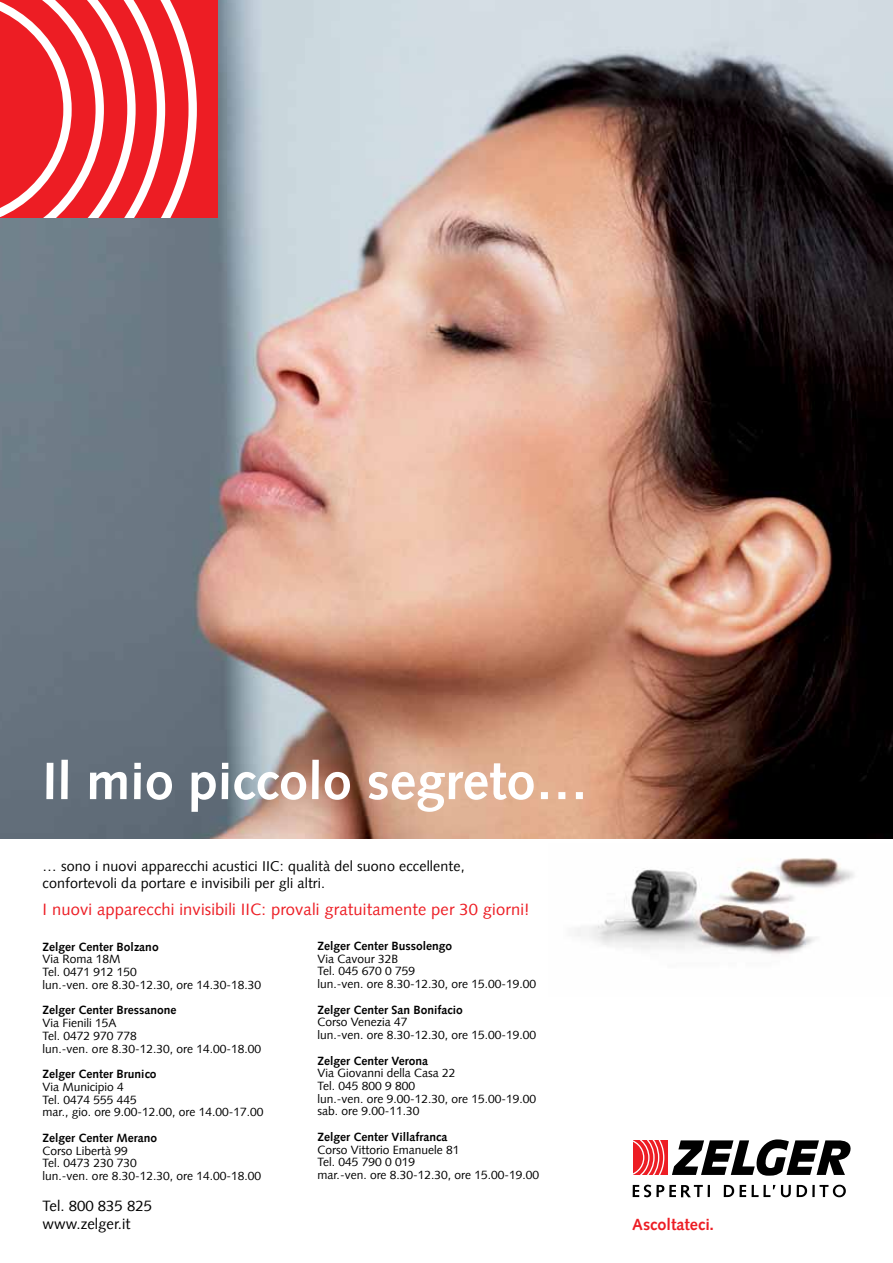
<style>
.page{position:relative;width:893px;height:1263px;background:#fff}
.page>*{position:absolute;margin:0;border:0;box-sizing:border-box;transform-origin:0 0}
.t1{font:700 52.5px "Syntax LT";color:#fff}
.t2{font:16.5px "Syntax LT";letter-spacing:.01em;color:#ed1d24}
.t3{font:700 16.2px "Syntax LT";color:#ed1d24}
.t4{font:15px/18px "Syntax LT";color:#000}
.t5{font:14.25px/17.1px "Syntax LT";letter-spacing:.01em;color:#000}
.t6{font:12px/12.8px "Syntax LT";color:#000}
.t7{font:700 12px "Syntax LT";color:#000}
</style>
<div class="page">
<img style="left:0;top:0;width:893px;height:839px">
<div style="left:0;top:0;width:218px;height:217px;background:#ed1d24"></div>
<img style="left:577px;top:858px;width:277px;height:97px">
<svg style="left:672px;top:1139px;width:179px;height:37px"></svg>
<div style="left:633px;top:1140px;width:34px;height:35px;background:#ed1d24"></div>
<svg style="left:633px;top:1140px;width:32px;height:35px"></svg>
<svg style="left:633px;top:1185px;width:213px;height:12px"></svg>
<svg style="left:0;top:0;width:197px;height:217px"></svg>
<h1 class="t1" style="left:43px;top:751px;width:547px">Il mio piccolo segreto…</h1>
<p class="t5" style="left:43px;top:857px;width:424px">… sono i nuovi apparecchi acustici IIC: qualità del suono eccellente, confortevoli da portare e invisibili per gli altri.</p>
<h2 class="t2" style="left:43px;top:900px;width:489px">I nuovi apparecchi invisibili IIC: provali gratuitamente per 30 giorni!</h2>
<p class="t7" style="left:43px;top:939px;width:118px">Zelger Center Bolzano</p>
<p class="t6" style="left:43px;top:953px;width:220px">Via Roma 18M<br>Tel. 0471 912 150<br>lun.-ven. ore 8.30-12.30, ore 14.30-18.30</p>
<p class="t7" style="left:43px;top:1003px;width:135px">Zelger Center Bressanone</p>
<p class="t6" style="left:43px;top:1016px;width:220px">Via Fienili 15A<br>Tel. 0472 970 778<br>lun.-ven. ore 8.30-12.30, ore 14.00-18.00</p>
<p class="t7" style="left:43px;top:1067px;width:116px">Zelger Center Brunico</p>
<p class="t6" style="left:43px;top:1080px;width:222px">Via Municipio 4<br>Tel. 0474 555 445<br>mar., gio. ore 9.00-12.00, ore 14.00-17.00</p>
<p class="t7" style="left:43px;top:1131px;width:116px">Zelger Center Merano</p>
<p class="t6" style="left:43px;top:1144px;width:220px">Corso Libertà 99<br>Tel. 0473 230 730<br>lun.-ven. ore 8.30-12.30, ore 14.00-18.00</p>
<p class="t4" style="left:43px;top:1197px;width:111px">Tel. 800 835 825 www.zelger.it</p>
<p class="t7" style="left:318px;top:939px;width:136px">Zelger Center Bussolengo</p>
<p class="t6" style="left:318px;top:952px;width:220px">Via Cavour 32B<br>Tel. 045 670 0 759<br>lun.-ven. ore 8.30-12.30, ore 15.00-19.00</p>
<p class="t7" style="left:318px;top:1002px;width:147px">Zelger Center San Bonifacio</p>
<p class="t6" style="left:318px;top:1016px;width:220px">Corso Venezia 47<br>lun.-ven. ore 8.30-12.30, ore 15.00-19.00</p>
<p class="t7" style="left:318px;top:1053px;width:112px">Zelger Center Verona</p>
<p class="t6" style="left:318px;top:1067px;width:220px">Via Giovanni della Casa 22<br>Tel. 045 800 9 800<br>lun.-ven. ore 9.00-12.30, ore 15.00-19.00 sab. ore 9.00-11.30</p>
<p class="t7" style="left:318px;top:1130px;width:131px">Zelger Center Villafranca</p>
<p class="t6" style="left:318px;top:1143px;width:223px">Corso Vittorio Emanuele 81<br>Tel. 045 790 0 019<br>mar.-ven. ore 8.30-12.30, ore 15.00-19.00</p>
<h3 class="t3" style="left:632px;top:1215px;width:83px">Ascoltateci.</h3>
</div>
